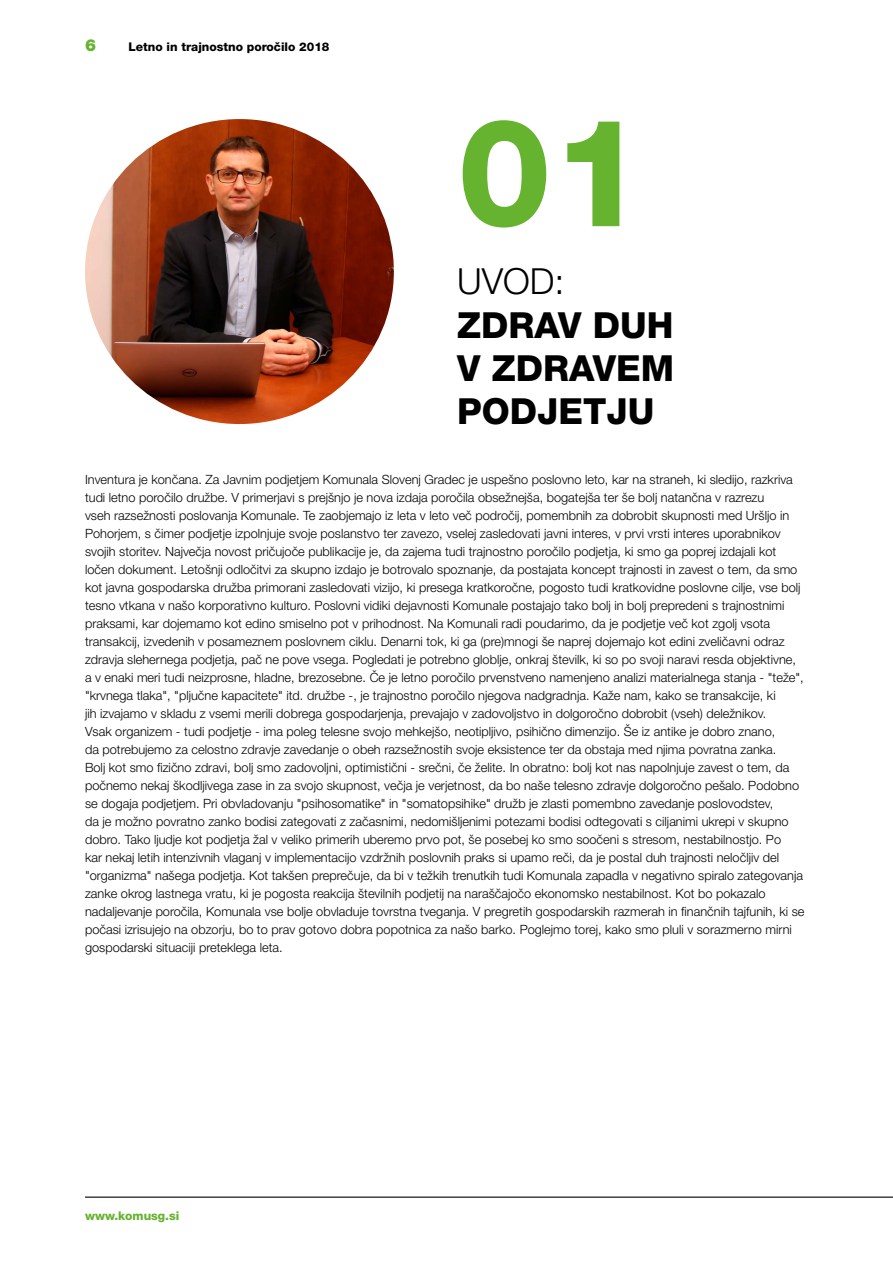
<style>
.page{position:relative;width:893px;height:1263px;background:#fff}
.page>*{position:absolute;margin:0;border:0;box-sizing:border-box;transform-origin:0 0}
.t1{font:800 150px "Helvetica Neue LT Pro";color:#65b32e}
.t2{font:800 36px/43.2px "Helvetica Neue LT Pro";color:#000;text-align:justify}
.t3{font:300 36px "Helvetica Neue LT Pro";color:#000}
.t4{font:900 16.5px "Helvetica Neue LT Pro";color:#65b32e}
.t5{font:300 12.75px/18px "Helvetica Neue LT Pro";color:#000}
.t6{font:800 12px "Helvetica Neue LT Pro";color:#000}
.t7{font:800 12px "Helvetica Neue LT Pro";color:#65b32e}
</style>
<div class="page">
<hr style="left:85px;top:1196px;width:808px;height:2px;background:#000">
<img style="left:85px;top:119px;width:309px;height:305px">
<p class="t4" style="left:85px;top:35px;width:13px">6</p>
<p class="t6" style="left:129px;top:39px;width:202px">Letno in trajnostno poročilo 2018</p>
<h1 class="t1" style="left:457px;top:84px;width:191px">01</h1>
<h2 class="t3" style="left:457px;top:260px;width:109px">UVOD:</h2>
<h2 class="t2" style="left:457px;top:303px;width:218px">ZDRAV DUH V ZDRAVEM PODJETJU</h2>
<p class="t5" style="left:85px;top:470px;width:721px">Inventura je končana. Za Javnim podjetjem Komunala Slovenj Gradec je uspešno poslovno leto, kar na straneh, ki sledijo, razkriva tudi letno poročilo družbe. V primerjavi s prejšnjo je nova izdaja poročila obsežnejša, bogatejša ter še bolj natančna v razrezu<br>vseh razsežnosti poslovanja Komunale. Te zaobjemajo iz leta v leto več področij, pomembnih za dobrobit skupnosti med Uršljo in Pohorjem, s čimer podjetje izpolnjuje svoje poslanstvo ter zavezo, vselej zasledovati javni interes, v prvi vrsti interes uporabnikov svojih storitev. Največja novost pričujoče publikacije je, da zajema tudi trajnostno poročilo podjetja, ki smo ga poprej izdajali kot ločen dokument. Letošnji odločitvi za skupno izdajo je botrovalo spoznanje, da postajata koncept trajnosti in zavest o tem, da smo kot javna gospodarska družba primorani zasledovati vizijo, ki presega kratkoročne, pogosto tudi kratkovidne poslovne cilje, vse bolj tesno vtkana v našo korporativno kulturo. Poslovni vidiki dejavnosti Komunale postajajo tako bolj in bolj prepredeni s trajnostnimi praksami, kar dojemamo kot edino smiselno pot v prihodnost. Na Komunali radi poudarimo, da je podjetje več kot zgolj vsota transakcij, izvedenih v posameznem poslovnem ciklu. Denarni tok, ki ga (pre)mnogi še naprej dojemajo kot edini zveličavni odraz zdravja slehernega podjetja, pač ne pove vsega. Pogledati je potrebno globlje, onkraj številk, ki so po svoji naravi resda objektivne, a v enaki meri tudi neizprosne, hladne, brezosebne. Če je letno poročilo prvenstveno namenjeno analizi materialnega stanja - "teže", "krvnega tlaka", "pljučne kapacitete" itd. družbe -, je trajnostno poročilo njegova nadgradnja. Kaže nam, kako se transakcije, ki<br>jih izvajamo v skladu z vsemi merili dobrega gospodarjenja, prevajajo v zadovoljstvo in dolgoročno dobrobit (vseh) deležnikov.<br>Vsak organizem - tudi podjetje - ima poleg telesne svojo mehkejšo, neotipljivo, psihično dimenzijo. Še iz antike je dobro znano,<br>da potrebujemo za celostno zdravje zavedanje o obeh razsežnostih svoje eksistence ter da obstaja med njima povratna zanka.<br>Bolj kot smo fizično zdravi, bolj smo zadovoljni, optimistični - srečni, če želite. In obratno: bolj kot nas napolnjuje zavest o tem, da počnemo nekaj škodljivega zase in za svojo skupnost, večja je verjetnost, da bo naše telesno zdravje dolgoročno pešalo. Podobno se dogaja podjetjem. Pri obvladovanju "psihosomatike" in "somatopsihike" družb je zlasti pomembno zavedanje poslovodstev,<br>da je možno povratno zanko bodisi zategovati z začasnimi, nedomišljenimi potezami bodisi odtegovati s ciljanimi ukrepi v skupno dobro. Tako ljudje kot podjetja žal v veliko primerih uberemo prvo pot, še posebej ko smo soočeni s stresom, nestabilnostjo. Po<br>kar nekaj letih intenzivnih vlaganj v implementacijo vzdržnih poslovnih praks si upamo reči, da je postal duh trajnosti neločljiv del "organizma" našega podjetja. Kot takšen preprečuje, da bi v težkih trenutkih tudi Komunala zapadla v negativno spiralo zategovanja zanke okrog lastnega vratu, ki je pogosta reakcija številnih podjetij na naraščajočo ekonomsko nestabilnost. Kot bo pokazalo nadaljevanje poročila, Komunala vse bolje obvladuje tovrstna tveganja. V pregretih gospodarskih razmerah in finančnih tajfunih, ki se počasi izrisujejo na obzorju, bo to prav gotovo dobra popotnica za našo barko. Poglejmo torej, kako smo pluli v sorazmerno mirni gospodarski situaciji preteklega leta.</p>
<p class="t7" style="left:85px;top:1209px;width:96px">www.komusg.si</p>
</div>
